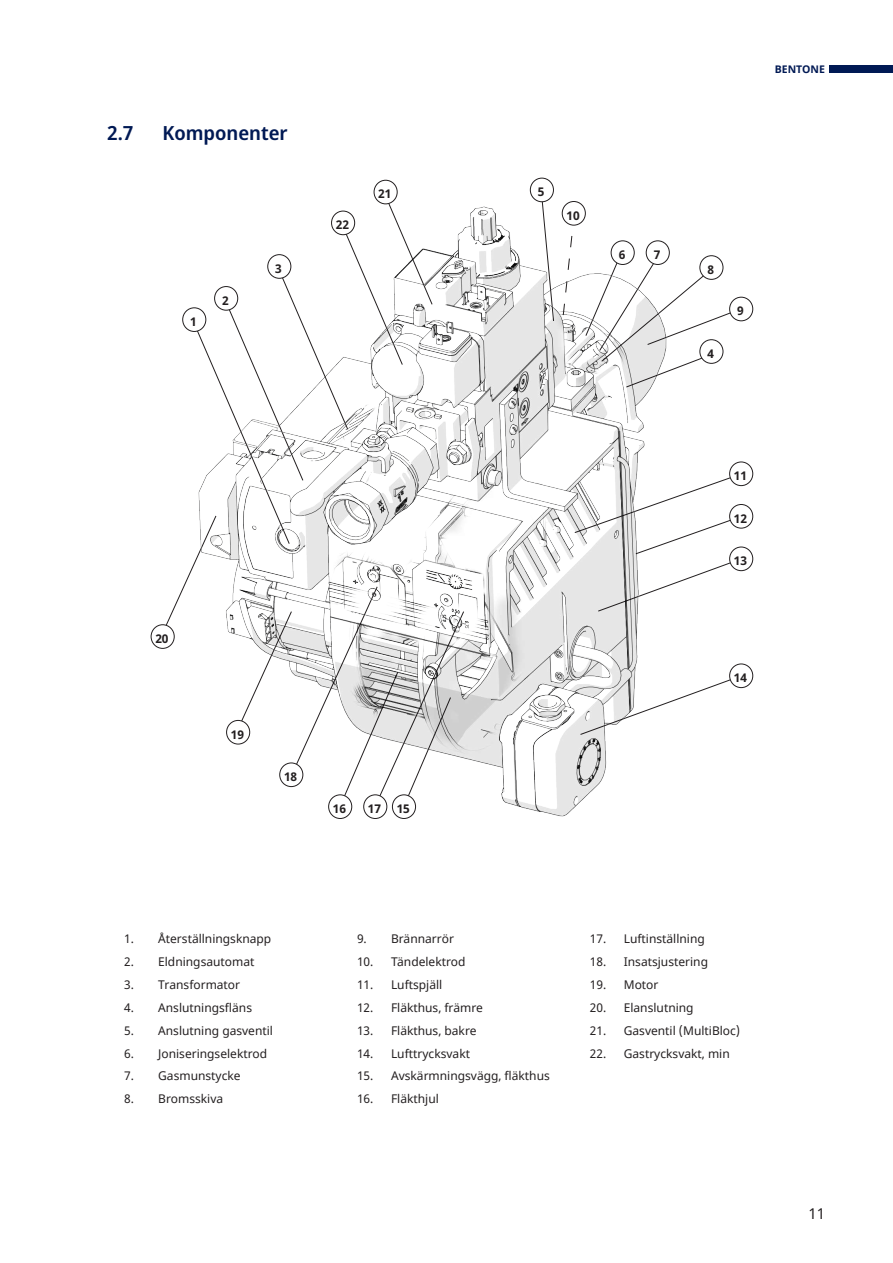
<style>
.page{position:relative;width:893px;height:1263px;background:#fff}
.page>*{position:absolute;margin:0;border:0;box-sizing:border-box;transform-origin:0 0}
.t1{font:600 19.5px "Noto Sans Display";color:#001954}
.t2{font:15px "Noto Sans";color:#231f20}
.t3{font:12px "Noto Sans";color:#231f20}
.t4{font:700 12px "Noto Sans";color:#231f20}
.t5{font:700 10.5px "Noto Sans";color:#001954}
</style>
<div class="page">
<div style="left:829px;top:66px;width:64px;height:7px;background:#001954"></div>
<svg style="left:374px;top:180px;width:23px;height:24px"></svg>
<div style="left:374px;top:180px;width:24px;height:24px;border:1px solid #231f20;border-radius:50%"></div>
<div style="left:729px;top:462px;width:24px;height:24px;border:1px solid #231f20;border-radius:50%"></div>
<svg style="left:562px;top:201px;width:23px;height:24px"></svg>
<div style="left:562px;top:201px;width:24px;height:24px;border:1px solid #231f20;border-radius:50%"></div>
<div style="left:729px;top:297px;width:24px;height:24px;border:1px solid #231f20;border-radius:50%"></div>
<div style="left:729px;top:504px;width:24px;height:24px;border:1px solid #231f20;border-radius:50%"></div>
<div style="left:328px;top:794px;width:24px;height:25px;border:1px solid #231f20;border-radius:50%"></div>
<svg style="left:668px;top:475px;width:68px;height:111px"></svg>
<div style="left:730px;top:547px;width:23px;height:24px;background:#fff;border-radius:50%"></div>
<div style="left:729px;top:547px;width:24px;height:24px;border:1px solid #231f20;border-radius:50%"></div>
<svg style="left:668px;top:679px;width:67px;height:24px"></svg>
<div style="left:730px;top:664px;width:23px;height:24px;background:#fff;border-radius:50%"></div>
<div style="left:729px;top:664px;width:24px;height:24px;border:1px solid #231f20;border-radius:50%"></div>
<div style="left:392px;top:794px;width:24px;height:25px;border:1px solid #231f20;border-radius:50%"></div>
<div style="left:363px;top:794px;width:24px;height:25px;border:1px solid #231f20;border-radius:50%"></div>
<svg style="left:151px;top:625px;width:23px;height:23px"></svg>
<div style="left:151px;top:624px;width:24px;height:25px;border:1px solid #231f20;border-radius:50%"></div>
<svg style="left:157px;top:187px;width:241px;height:462px"></svg>
<svg style="left:541px;top:193px;width:13px;height:13px"></svg>
<div style="left:530px;top:178px;width:23px;height:24px;background:#fff;border-radius:50%"></div>
<div style="left:530px;top:178px;width:24px;height:24px;border:1px solid #231f20;border-radius:50%"></div>
<svg style="left:668px;top:248px;width:81px;height:124px"></svg>
<div style="left:646px;top:240px;width:24px;height:25px;border:1px solid #231f20;border-radius:50%"></div>
<img style="left:198px;top:206px;width:470px;height:612px">
<h1 class="t1" style="left:107px;top:125px;width:28px">2.7</h1>
<h1 class="t1" style="left:162px;top:125px;width:127px">Komponenter</h1>
<p class="t4" style="left:190px;top:316px;width:8px">1</p>
<p class="t4" style="left:222px;top:295px;width:8px">2</p>
<p class="t4" style="left:275px;top:263px;width:8px">3</p>
<p class="t4" style="left:336px;top:219px;width:15px">22</p>
<p class="t4" style="left:378px;top:188px;width:15px">21</p>
<p class="t4" style="left:155px;top:633px;width:15px">20</p>
<p class="t4" style="left:231px;top:729px;width:15px">19</p>
<p class="t4" style="left:284px;top:771px;width:15px">18</p>
<p class="t4" style="left:333px;top:803px;width:15px">16</p>
<p class="t4" style="left:368px;top:803px;width:15px">17</p>
<p class="t4" style="left:397px;top:803px;width:15px">15</p>
<p class="t4" style="left:538px;top:186px;width:8px">5</p>
<p class="t4" style="left:566px;top:210px;width:15px">10</p>
<p class="t4" style="left:619px;top:249px;width:8px">6</p>
<p class="t4" style="left:654px;top:249px;width:8px">7</p>
<p class="t5" style="left:775px;top:64px;width:52px">BENTONE</p>
<p class="t4" style="left:707px;top:264px;width:8px">8</p>
<p class="t4" style="left:707px;top:348px;width:8px">4</p>
<p class="t4" style="left:737px;top:305px;width:8px">9</p>
<p class="t4" style="left:734px;top:470px;width:15px">11</p>
<p class="t4" style="left:734px;top:513px;width:15px">12</p>
<p class="t4" style="left:734px;top:555px;width:15px">13</p>
<p class="t4" style="left:734px;top:672px;width:15px">14</p>
<p class="t3" style="left:124px;top:932px;width:149px">1. Återställningsknapp</p>
<p class="t3" style="left:124px;top:955px;width:132px">2. Eldningsautomat</p>
<p class="t3" style="left:124px;top:978px;width:117px">3. Transformator</p>
<p class="t3" style="left:124px;top:1001px;width:129px">4. Anslutningsfläns</p>
<p class="t3" style="left:124px;top:1024px;width:150px">5. Anslutning gasventil</p>
<p class="t3" style="left:124px;top:1047px;width:145px">6. Joniseringselektrod</p>
<p class="t3" style="left:124px;top:1070px;width:118px">7. Gasmunstycke</p>
<p class="t3" style="left:124px;top:1093px;width:100px">8. Bromsskiva</p>
<p class="t3" style="left:357px;top:932px;width:98px">9. Brännarrör</p>
<p class="t3" style="left:357px;top:955px;width:110px">10. Tändelektrod</p>
<p class="t3" style="left:357px;top:978px;width:87px">11. Luftspjäll</p>
<p class="t3" style="left:357px;top:1001px;width:128px">12. Fläkthus, främre</p>
<p class="t3" style="left:357px;top:1024px;width:121px">13. Fläkthus, bakre</p>
<p class="t3" style="left:357px;top:1047px;width:115px">14. Lufttrycksvakt</p>
<p class="t3" style="left:357px;top:1070px;width:194px">15. Avskärmningsvägg, fläkthus</p>
<p class="t3" style="left:357px;top:1093px;width:83px">16. Fläkthjul</p>
<p class="t3" style="left:590px;top:930px;width:117px">17. Luftinställning</p>
<p class="t3" style="left:590px;top:953px;width:120px">18. Insatsjustering</p>
<p class="t3" style="left:590px;top:976px;width:70px">19. Motor</p>
<p class="t3" style="left:590px;top:999px;width:105px">20. Elanslutning</p>
<p class="t3" style="left:590px;top:1022px;width:152px">21. Gasventil (MultiBloc)</p>
<p class="t3" style="left:590px;top:1045px;width:141px">22. Gastrycksvakt, min</p>
<p class="t2" style="left:808px;top:1205px;width:18px">11</p>
</div>
